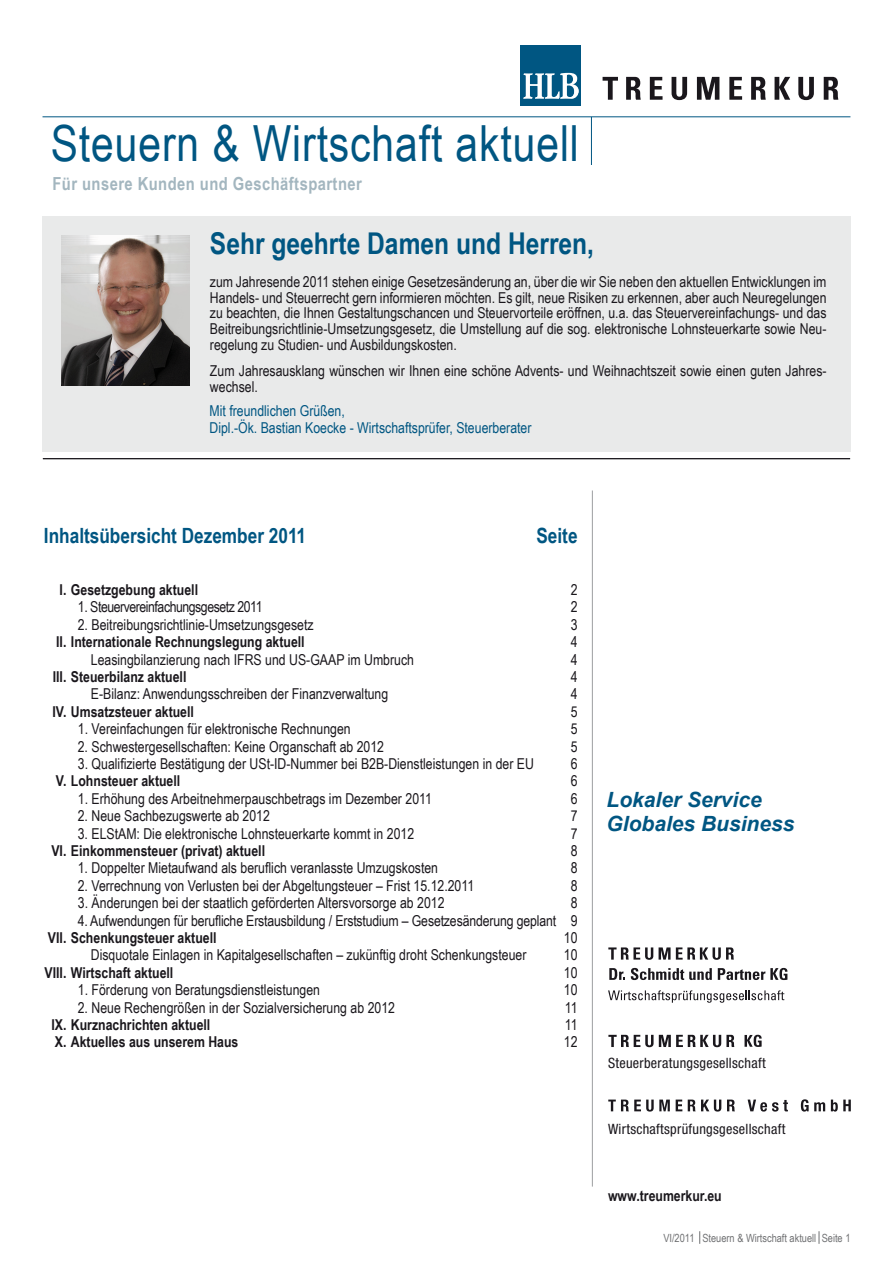
<style>
.page{position:relative;width:893px;height:1263px;background:#fff}
.page>*{position:absolute;margin:0;border:0;box-sizing:border-box;transform-origin:0 0}
.t1{font:49.8px "Arial Narrow";letter-spacing:.02em;color:#005682}
.Editorial_head{font:700 30px "Arial Narrow";color:#005682}
.t2{font:700 25.5px "Arial Narrow";color:#005682}
.t3{font:700 21px "Arial Narrow";color:#005682}
.FT{font:italic 700 21px "Arial";color:#005682}
.t4{font:700 18px "Arial Narrow";letter-spacing:.025em;color:#a3b6bf}
.FT_Editorial{font:15px/15.8px "Arial Narrow";color:#1a171c}
.FT-2{font:700 15px "Arial Narrow";color:#1a171c}
.FT-3{font:15px/17.4px "Arial Narrow";color:#005682}
.FT_Editorial-2{font:15px "Arial Narrow";letter-spacing:-.03em;color:#1a171c}
.FT-4{font:condensed 14.25px "Helvetica Neue LT Std";letter-spacing:.02em;color:#1a171c}
.t5{font:11.25px "Arial Narrow";color:#707173}
.s1{font-weight:700}
</style>
<div class="page">
<svg style="left:699px;top:1231px;width:1px;height:13px"></svg>
<svg style="left:819px;top:1231px;width:1px;height:13px"></svg>
<hr style="left:592px;top:490px;width:1px;height:696px;background:#9d9ea0">
<svg style="left:608px;top:1099px;width:243px;height:12px"></svg>
<div style="left:520px;top:45px;width:61px;height:61px;background:#005682"></div>
<svg style="left:523px;top:73px;width:56px;height:26px"></svg>
<svg style="left:603px;top:77px;width:15px;height:23px"></svg>
<svg style="left:626px;top:77px;width:15px;height:23px"></svg>
<svg style="left:650px;top:77px;width:12px;height:23px"></svg>
<svg style="left:672px;top:77px;width:15px;height:23px"></svg>
<svg style="left:697px;top:77px;width:22px;height:23px"></svg>
<svg style="left:729px;top:77px;width:13px;height:23px"></svg>
<svg style="left:751px;top:77px;width:15px;height:23px"></svg>
<svg style="left:774px;top:77px;width:16px;height:23px"></svg>
<svg style="left:798px;top:77px;width:16px;height:23px"></svg>
<svg style="left:824px;top:77px;width:14px;height:23px"></svg>
<hr style="left:591px;top:117px;width:1px;height:48px;background:#005682">
<hr style="left:43px;top:116px;width:807px;height:1px;background:#005682">
<div style="left:43px;top:217px;width:807px;height:235px;background:#e9eaea"></div>
<img style="left:62px;top:235px;width:128px;height:150px">
<hr style="left:43px;top:458px;width:807px;height:1px;background:#1a171c">
<svg style="left:608px;top:947px;width:45px;height:13px"></svg>
<svg style="left:659px;top:947px;width:75px;height:13px"></svg>
<svg style="left:609px;top:968px;width:16px;height:12px"></svg>
<svg style="left:631px;top:968px;width:81px;height:12px"></svg>
<svg style="left:718px;top:968px;width:70px;height:12px"></svg>
<svg style="left:608px;top:990px;width:176px;height:13px"></svg>
<svg style="left:608px;top:1035px;width:126px;height:12px"></svg>
<svg style="left:744px;top:1035px;width:18px;height:12px"></svg>
<p class="t1" style="left:51px;top:107px;width:530px">Steuern &amp; Wirtschaft aktuell</p>
<p class="t4" style="left:52px;top:170px;width:311px">Für unsere Kunden und Geschäftspartner</p>
<p class="Editorial_head" style="left:210px;top:220px;width:386px">Sehr geehrte Damen und Herren,</p>
<p class="FT_Editorial" style="left:210px;top:273px;width:618px;text-align:justify">zum Jahresende 2011 stehen einige Gesetzesänderung an, über die wir Sie neben den aktuellen Entwicklungen im Handels- und Steuerrecht gern informieren möchten. Es gilt, neue Risiken zu erkennen, aber auch Neuregelungen zu beachten, die Ihnen Gestaltungschancen und Steuervorteile eröffnen, u.a. das Steuervereinfachungs- und das Beitreibungsrichtlinie-Umsetzungsgesetz, die Umstellung auf die sog. elektronische Lohnsteuerkarte sowie Neu&shy;regelung zu Studien- und Ausbildungskosten.</p>
<p class="FT_Editorial" style="left:210px;top:362px;width:618px">Zum Jahresausklang wünschen wir Ihnen eine schöne Advents- und Weihnachtszeit sowie einen guten Jahres&shy;wechsel.</p>
<p class="FT-3" style="left:210px;top:401px;width:137px">Mit freundlichen Grüßen,</p>
<p class="FT-3" style="left:210px;top:419px;width:324px">Dipl.-Ök. Bastian Koecke - Wirtschaftsprüfer, Steuerberater</p>
<p class="t2" style="left:210px;top:224px;width:328px">Sehr geehrte Damen und Herren,</p>
<p class="FT_Editorial" style="left:210px;top:269px;width:615px;text-align:justify">zum Jahresende 2011 stehen einige Gesetzesänderung an, über die wir Sie neben den aktuellen Entwicklungen im Handels- und Steuerrecht gern informieren möchten. Es gilt, neue Risiken zu erkennen, aber auch Neuregelun&shy;gen zu beachten, die Ihnen Gestaltungschancen und Steuervorteile eröffnen, u.a. das Steuervereinfachungs- und das Beitreibungsrichtlinie-Umsetzungsgesetz, die Umstellung auf die sog. elektronische Lohnsteuerkarte sowie Neuregelung zu Studien- und Ausbildungskosten.</p>
<p class="FT_Editorial" style="left:210px;top:358px;width:615px">Zum Jahresausklang wünschen wir Ihnen eine schöne Advents- und Weihnachtszeit sowie einen guten Jahres&shy;wechsel.</p>
<p class="FT-3" style="left:209px;top:406px;width:136px">Mit freundlichen Grüßen<br>Ihr Dr. Wolfgang Zündorf</p>
<p class="t3" style="left:44px;top:519px;width:264px">Inhaltsübersicht Dezember 2011</p>
<p class="t3" style="left:536px;top:519px;width:43px">Seite</p>
<p class="FT-2" style="left:60px;top:578px;width:140px">I. Gesetzgebung aktuell</p>
<p class="FT_Editorial" style="left:571px;top:581px;width:8px">2</p>
<p class="FT_Editorial-2" style="left:78px;top:596px;width:186px">1. Steuervereinfachungsgesetz 2011</p>
<p class="FT_Editorial" style="left:571px;top:599px;width:8px">2</p>
<p class="FT_Editorial" style="left:78px;top:616px;width:237px">2. Beitreibungsrichtlinie-Umsetzungsgesetz</p>
<p class="FT_Editorial" style="left:571px;top:616px;width:8px">3</p>
<p class="FT-2" style="left:56px;top:630px;width:250px">II. Internationale Rechnungslegung aktuell</p>
<p class="FT_Editorial" style="left:571px;top:633px;width:8px">4</p>
<p class="FT_Editorial" style="left:91px;top:651px;width:325px">Leasingbilanzierung nach IFRS und US-GAAP im Umbruch</p>
<p class="FT_Editorial" style="left:571px;top:651px;width:8px">4</p>
<p class="FT-2" style="left:53px;top:665px;width:135px">III. Steuerbilanz aktuell</p>
<p class="FT_Editorial" style="left:571px;top:668px;width:8px">4</p>
<p class="FT_Editorial" style="left:91px;top:686px;width:299px">E-Bilanz: Anwendungsschreiben der Finanzverwaltung</p>
<p class="FT_Editorial" style="left:571px;top:686px;width:8px">4</p>
<p class="FT-2" style="left:53px;top:700px;width:143px">IV. Umsatzsteuer aktuell</p>
<p class="FT_Editorial" style="left:571px;top:703px;width:8px">5</p>
<p class="FT_Editorial" style="left:78px;top:720px;width:274px">1. Vereinfachungen für elektronische Rechnungen</p>
<p class="FT_Editorial" style="left:571px;top:720px;width:8px">5</p>
<p class="FT_Editorial" style="left:78px;top:738px;width:308px">2. Schwestergesellschaften: Keine Organschaft ab 2012</p>
<p class="FT_Editorial" style="left:571px;top:738px;width:8px">5</p>
<p class="FT_Editorial" style="left:78px;top:755px;width:457px">3. Qualifizierte Bestätigung der USt-ID-Nummer bei B2B-Dienstleistungen in der EU</p>
<p class="FT_Editorial" style="left:571px;top:755px;width:8px">6</p>
<p class="FT-2" style="left:56px;top:770px;width:126px">V. Lohnsteuer aktuell</p>
<p class="FT_Editorial" style="left:571px;top:773px;width:8px">6</p>
<p class="FT_Editorial" style="left:78px;top:790px;width:355px">1. Erhöhung des Arbeitnehmerpauschbetrags im Dezember 2011</p>
<p class="FT_Editorial" style="left:571px;top:790px;width:8px">6</p>
<p class="FT_Editorial" style="left:78px;top:807px;width:194px">2. Neue Sachbezugswerte ab 2012</p>
<p class="FT_Editorial" style="left:571px;top:807px;width:8px">7</p>
<p class="FT_Editorial" style="left:78px;top:825px;width:338px">3. ELStAM: Die elektronische Lohnsteuerkarte kommt in 2012</p>
<p class="FT_Editorial" style="left:571px;top:825px;width:8px">7</p>
<p class="FT-2" style="left:51px;top:839px;width:215px">VI. Einkommensteuer (privat) aktuell</p>
<p class="FT_Editorial" style="left:571px;top:842px;width:8px">8</p>
<p class="FT_Editorial" style="left:78px;top:860px;width:362px">1. Doppelter Mietaufwand als beruflich veranlasste Umzugskosten</p>
<p class="FT_Editorial" style="left:571px;top:860px;width:8px">8</p>
<p class="FT_Editorial" style="left:78px;top:877px;width:398px">2. Verrechnung von Verlusten bei der Abgeltungsteuer – Frist 15.12.2011</p>
<p class="FT_Editorial" style="left:571px;top:877px;width:8px">8</p>
<p class="FT_Editorial" style="left:78px;top:894px;width:368px">3. Änderungen bei der staatlich geförderten Altersvorsorge ab 2012</p>
<p class="FT_Editorial" style="left:571px;top:894px;width:8px">8</p>
<p class="FT_Editorial" style="left:48px;top:911px;width:531px;line-height:17.4px;text-indent:30px">4. Aufwendungen für berufliche Erstausbildung / Erststudium – Gesetzesänderung geplant 9<br><span class="s1">VII. Schenkungsteuer aktuell</span></p>
<p class="FT_Editorial" style="left:564px;top:929px;width:15px">10</p>
<p class="FT_Editorial" style="left:91px;top:947px;width:437px">Disquotale Einlagen in Kapitalgesellschaften – zukünftig droht Schenkungsteuer</p>
<p class="FT_Editorial" style="left:564px;top:947px;width:15px">10</p>
<p class="FT-2" style="left:45px;top:961px;width:130px">VIII. Wirtschaft aktuell</p>
<p class="FT_Editorial" style="left:564px;top:964px;width:15px">10</p>
<p class="FT_Editorial" style="left:78px;top:981px;width:244px">1. Förderung von Beratungsdienstleistungen</p>
<p class="FT_Editorial" style="left:564px;top:981px;width:15px">10</p>
<p class="FT_Editorial" style="left:78px;top:999px;width:319px">2. Neue Rechengrößen in der Sozialversicherung ab 2012</p>
<p class="FT_Editorial" style="left:565px;top:999px;width:14px">11</p>
<p class="FT-2" style="left:51px;top:1013px;width:160px">IX. Kurznachrichten aktuell</p>
<p class="FT_Editorial" style="left:565px;top:1016px;width:14px">11</p>
<p class="FT-2" style="left:55px;top:1031px;width:185px">X. Aktuelles aus unserem Haus</p>
<p class="FT_Editorial" style="left:564px;top:1034px;width:15px">12</p>
<p class="FT" style="left:607px;top:786px;width:157px">Lokaler Service</p>
<p class="FT" style="left:607px;top:810px;width:189px">Globales Business</p>
<p class="FT-4" style="left:608px;top:1055px;width:159px">Steuerberatungsgesellschaft</p>
<p class="FT-4" style="left:608px;top:1120px;width:179px">Wirtschaftsprüfungsgesellschaft</p>
<p class="FT-2" style="left:608px;top:1184px;width:115px">www.treumerkur.eu</p>
<p class="t5" style="left:663px;top:1229px;width:189px">VI/2011 Steuern &amp; Wirtschaft aktuell Seite 1</p>
</div>
